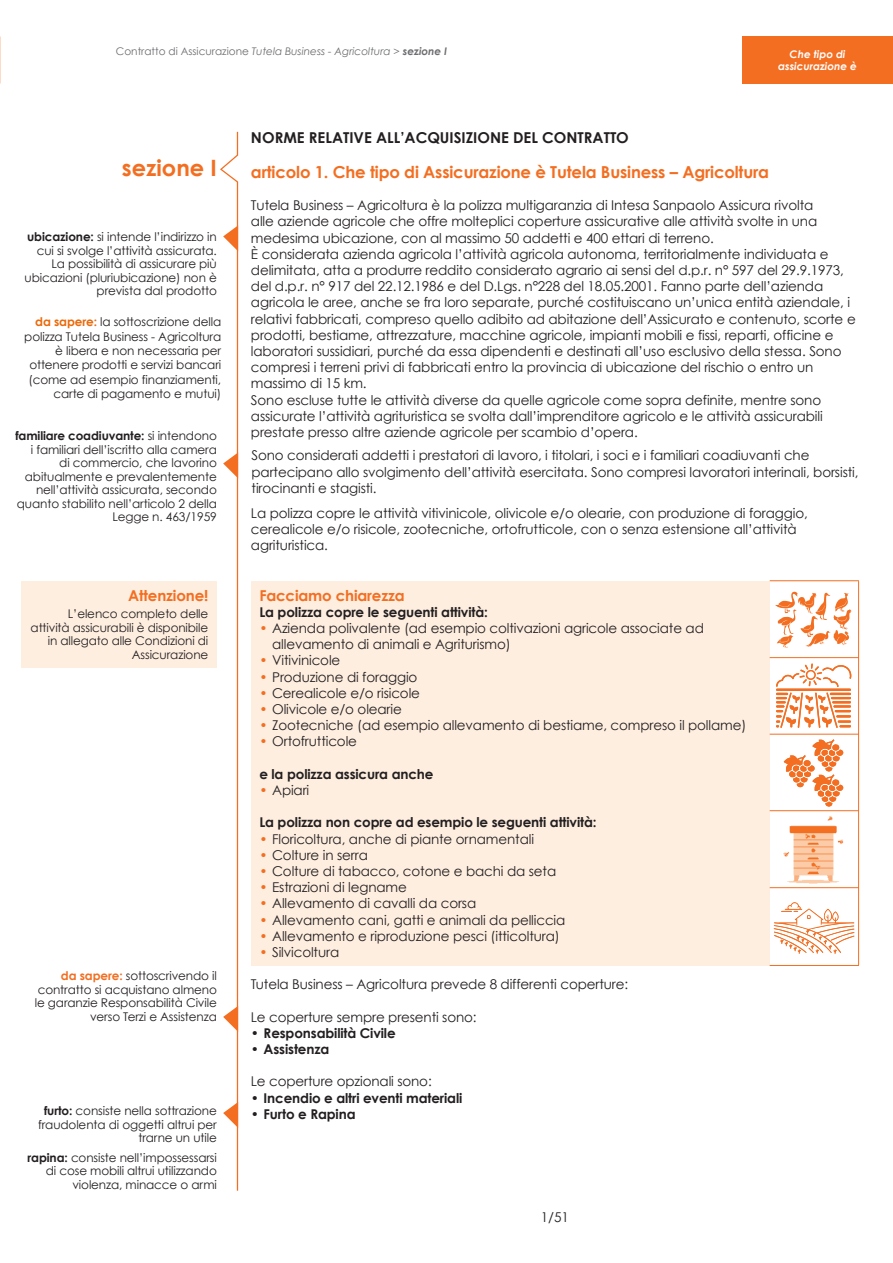
<style>
.page{position:relative;width:893px;height:1263px;background:#fff}
.page>*{position:absolute;margin:0;border:0;box-sizing:border-box;transform-origin:0 0}
.t1{font:700 22.5px "Century Gothic";color:#f36e21}
.t2{font:700 16.5px "Century Gothic";letter-spacing:-.01em;color:#f36e21}
.t3{font:700 15px "Century Gothic";color:#231f20}
.t4{font:700 15px "Century Gothic";letter-spacing:-.01em;color:#f36e21}
.t5{font:13.5px/16.2px "Century Gothic";letter-spacing:-.01em;color:#231f20}
.t6{font:700 13.5px "Century Gothic";letter-spacing:-.01em;color:#231f20}
.t7{font:12px/13.5px "Century Gothic";letter-spacing:-.01em;color:#231f20;text-align:right}
.t8{font:italic 10.5px "Century Gothic";color:#6c6d70}
.t9{font:italic 700 10.5px/12.6px "Century Gothic";color:#fff;text-align:center}
.s1{font-style:normal}
.s2{font-weight:700}
.s3{font-weight:700;color:#eb690a}
.s4{font-weight:700;color:#f36e21}
.s5{color:#f36e21}
.s6{font-weight:400}
</style>
<div class="page">
<div style="left:742px;top:36px;width:151px;height:48px;background:#f36e21"></div>
<div style="left:21px;top:581px;width:196px;height:86px;background:#feeee0"></div>
<div style="left:251px;top:581px;width:519px;height:384px;background:#feeee0"></div>
<hr style="left:770px;top:580px;width:89px;height:1px;background:#f36e21">
<hr style="left:858px;top:581px;width:1px;height:384px;background:#f36e21">
<hr style="left:770px;top:965px;width:89px;height:1px;background:#f36e21">
<svg style="left:220px;top:131px;width:19px;height:1060px"></svg>
<svg style="left:784px;top:739px;width:59px;height:68px"></svg>
<hr style="left:770px;top:657px;width:89px;height:1px;background:#f36e21">
<hr style="left:770px;top:734px;width:89px;height:1px;background:#f36e21">
<hr style="left:770px;top:810px;width:89px;height:1px;background:#f36e21">
<hr style="left:770px;top:887px;width:89px;height:1px;background:#f36e21">
<svg style="left:775px;top:591px;width:77px;height:56px"></svg>
<svg style="left:774px;top:902px;width:80px;height:52px"></svg>
<svg style="left:776px;top:663px;width:75px;height:65px"></svg>
<div style="left:807px;top:671px;width:7px;height:7px;background:#fff;border-radius:50%"></div>
<img style="left:783px;top:816px;width:61px;height:68px">
<p class="t8" style="left:116px;top:44px;width:333px"><span class="s1">Contratto di Assicurazione</span> Tutela Business - Agricoltura &gt; <span class="s2">sezione I</span></p>
<p class="t9" style="left:778px;top:47px;width:80px">Che tipo di assicurazione è</p>
<h1 class="t1" style="left:122px;top:151px;width:96px">sezione I</h1>
<p class="t7" style="left:25px;top:230px;width:194px"><span class="s2">ubicazione:</span> si intende l’indirizzo in cui si svolge l’attività assicurata.<br>La possibilità di assicurare più ubicazioni (pluriubicazione) non è prevista dal prodotto</p>
<p class="t7" style="left:24px;top:314px;width:198px;line-height:14.4px"><span class="s3">da sapere:</span> la sottoscrizione della polizza Tutela Business - Agricoltura è libera e non necessaria per ottenere prodotti e servizi bancari (come ad esempio finanziamenti, carte di pagamento e mutui)</p>
<p class="t7" style="left:15px;top:429px;width:203px"><span class="s2">familiare coadiuvante:</span> si intendono i familiari dell’iscritto alla camera<br>di commercio, che lavorino abitualmente e prevalentemente nell’attività assicurata, secondo quanto stabilito nell’articolo 2 della Legge n. 463/1959</p>
<p class="t4" style="left:128px;top:584px;width:82px">Attenzione!</p>
<p class="t7" style="left:31px;top:607px;width:179px">L’elenco completo delle attività assicurabili è disponibile in allegato alle Condizioni di<br>Assicurazione</p>
<p class="t7" style="left:35px;top:969px;width:184px"><span class="s4">da sapere:</span> sottoscrivendo il contratto si acquistano almeno le garanzie Responsabilità Civile verso Terzi e Assistenza</p>
<p class="t7" style="left:38px;top:1104px;width:180px"><span class="s2">furto:</span> consiste nella sottrazione fraudolenta di oggetti altrui per trarne un utile</p>
<p class="t7" style="left:28px;top:1150px;width:191px"><span class="s2">rapina:</span> consiste nell’impossessarsi di cose mobili altrui utilizzando violenza, minacce o armi</p>
<p class="t3" style="left:251px;top:126px;width:379px">NORME RELATIVE ALL’ACQUISIZIONE DEL CONTRATTO</p>
<p class="t2" style="left:251px;top:159px;width:520px">articolo 1. Che tipo di Assicurazione è Tutela Business – Agricoltura</p>
<p class="t5" style="left:251px;top:197px;width:606px">Tutela Business – Agricoltura è la polizza multigaranzia di Intesa Sanpaolo Assicura rivolta<br>alle aziende agricole che offre molteplici coperture assicurative alle attività svolte in una medesima ubicazione, con al massimo 50 addetti e 400 ettari di terreno.<br>È considerata azienda agricola l’attività agricola autonoma, territorialmente individuata e delimitata, atta a produrre reddito considerato agrario ai sensi del d.p.r. n° 597 del 29.9.1973, del d.p.r. n° 917 del 22.12.1986 e del D.Lgs. n°228 del 18.05.2001. Fanno parte dell’azienda agricola le aree, anche se fra loro separate, purché costituiscano un’unica entità aziendale, i relativi fabbricati, compreso quello adibito ad abitazione dell’Assicurato e contenuto, scorte e prodotti, bestiame, attrezzature, macchine agricole, impianti mobili e fissi, reparti, officine e laboratori sussidiari, purché da essa dipendenti e destinati all’uso esclusivo della stessa. Sono compresi i terreni privi di fabbricati entro la provincia di ubicazione del rischio o entro un massimo di 15 km.<br>Sono escluse tutte le attività diverse da quelle agricole come sopra definite, mentre sono assicurate l’attività agrituristica se svolta dall’imprenditore agricolo e le attività assicurabili prestate presso altre aziende agricole per scambio d’opera.</p>
<p class="t5" style="left:252px;top:447px;width:608px">Sono considerati addetti i prestatori di lavoro, i titolari, i soci e i familiari coadiuvanti che partecipano allo svolgimento dell’attività esercitata. Sono compresi lavoratori interinali, borsisti, tirocinanti e stagisti.</p>
<p class="t5" style="left:251px;top:505px;width:558px">La polizza copre le attività vitivinicole, olivicole e/o olearie, con produzione di foraggio, cerealicole e/o risicole, zootecniche, ortofrutticole, con o senza estensione all’attività agrituristica.</p>
<p class="t4" style="left:259px;top:584px;width:147px">Facciamo chiarezza</p>
<p class="t6" style="left:259px;top:601px;width:230px">La polizza copre le seguenti attività:</p>
<p class="t5" style="left:272px;top:620px;width:433px;text-indent:-13px"><span class="s5">•</span> Azienda polivalente (ad esempio coltivazioni agricole associate ad allevamento di animali e Agriturismo)</p>
<p class="t5" style="left:259px;top:652px;width:82px"><span class="s5">•</span> Vitivinicole</p>
<p class="t5" style="left:259px;top:668px;width:160px"><span class="s5">•</span> Produzione di foraggio</p>
<p class="t5" style="left:259px;top:684px;width:162px"><span class="s5">•</span> Cerealicole e/o risicole</p>
<p class="t5" style="left:259px;top:701px;width:144px"><span class="s5">•</span> Olivicole e/o olearie</p>
<p class="t5" style="left:259px;top:717px;width:488px"><span class="s5">•</span> Zootecniche (ad esempio allevamento di bestiame, compreso il pollame)</p>
<p class="t5" style="left:259px;top:733px;width:99px"><span class="s5">•</span> Ortofrutticole</p>
<p class="t6" style="left:259px;top:763px;width:176px">e la polizza assicura anche</p>
<p class="t5" style="left:259px;top:782px;width:51px"><span class="s5">•</span> Apiari</p>
<p class="t6" style="left:259px;top:812px;width:339px">La polizza non copre ad esempio le seguenti attività:</p>
<p class="t5" style="left:259px;top:830px;width:276px"><span class="s5">•</span> Floricoltura, anche di piante ornamentali</p>
<p class="t5" style="left:259px;top:846px;width:110px"><span class="s5">•</span> Colture in serra</p>
<p class="t5" style="left:259px;top:863px;width:298px"><span class="s5">•</span> Colture di tabacco, cotone e bachi da seta</p>
<p class="t5" style="left:259px;top:879px;width:149px"><span class="s5">•</span> Estrazioni di legname</p>
<p class="t5" style="left:259px;top:895px;width:218px"><span class="s5">•</span> Allevamento di cavalli da corsa</p>
<p class="t5" style="left:259px;top:911px;width:308px"><span class="s5">•</span> Allevamento cani, gatti e animali da pelliccia</p>
<p class="t5" style="left:259px;top:927px;width:302px"><span class="s5">•</span> Allevamento e riproduzione pesci (itticoltura)</p>
<p class="t5" style="left:259px;top:944px;width:81px"><span class="s5">•</span> Silvicoltura</p>
<p class="t5" style="left:251px;top:976px;width:379px">Tutela Business – Agricoltura prevede 8 differenti coperture:</p>
<p class="t5" style="left:251px;top:1008px;width:227px">Le coperture sempre presenti sono:</p>
<p class="t6" style="left:251px;top:1023px;width:146px"><span class="s6">•</span> Responsabilità Civile</p>
<p class="t6" style="left:251px;top:1039px;width:80px"><span class="s6">•</span> Assistenza</p>
<p class="t5" style="left:251px;top:1073px;width:182px">Le coperture opzionali sono:</p>
<p class="t6" style="left:251px;top:1087px;width:213px"><span class="s6">•</span> Incendio e altri eventi materiali</p>
<p class="t6" style="left:251px;top:1104px;width:106px"><span class="s6">•</span> Furto e Rapina</p>
<p class="t5" style="left:541px;top:1209px;width:29px">1/51</p>
</div>
